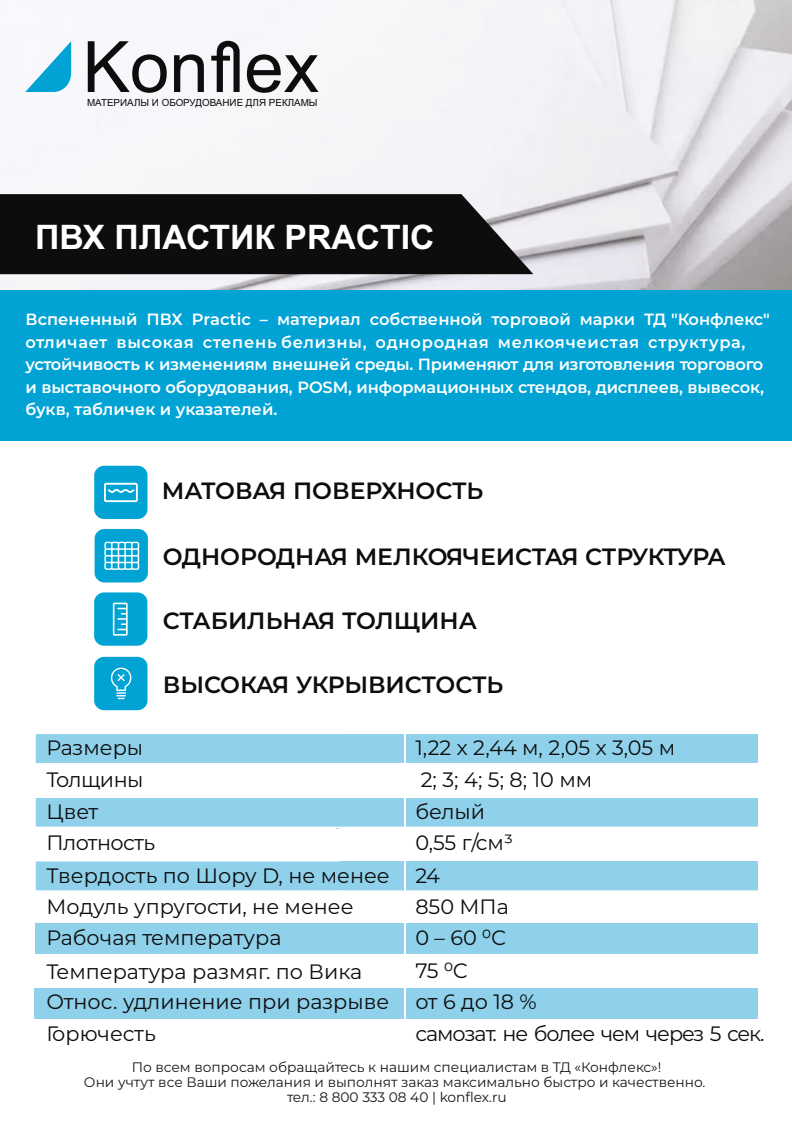
<style>
.page{position:relative;width:792px;height:1122px;background:#fff}
.page>*{position:absolute;margin:0;border:0;box-sizing:border-box;transform-origin:0 0}
.t1{font:700 33.75px "Arial";color:#fff}
.t2{font:600 23.5px "Montserrat";letter-spacing:-.02em;color:#0c0d0c}
.t3{font:600 23.5px "Montserrat";color:#0c0d0c}
.t4{font:20.75px/31.4px "Montserrat";color:#0c0d0c}
.t5{font:20.75px "Montserrat";letter-spacing:-.05em;color:#0c0d0c}
.t6{font:20.75px/31.4px "Montserrat";letter-spacing:-.025em;color:#0c0d0c}
.t7{font:600 16.25px/22.5px "Montserrat";letter-spacing:-.01em;color:#fff}
.t8{font:13.75px/15px "Montserrat";color:#151616;text-align:center}
.t9{font:9.88px "Arial";color:#0c0d0c}
</style>
<div class="page">
<img style="left:0;top:0;width:791px;height:290px">
<div style="left:94px;top:592px;width:53px;height:53px;background:#00a3d4;border-radius:10px"></div>
<svg style="left:113px;top:602px;width:15px;height:33px"></svg>
<div style="left:95px;top:529px;width:53px;height:53px;background:#00a3d4;border-radius:10px"></div>
<svg style="left:104px;top:541px;width:35px;height:29px"></svg>
<div style="left:94px;top:656px;width:53px;height:54px;background:#00a3d4;border-radius:10px"></div>
<svg style="left:111px;top:667px;width:20px;height:32px"></svg>
<div style="left:94px;top:465px;width:53px;height:54px;background:#00a3d4;border-radius:10px"></div>
<svg style="left:104px;top:482px;width:34px;height:20px"></svg>
<svg style="left:247px;top:54px;width:71px;height:39px"></svg>
<svg style="left:174px;top:54px;width:30px;height:38px"></svg>
<svg style="left:88px;top:41px;width:79px;height:52px"></svg>
<svg style="left:211px;top:41px;width:28px;height:51px"></svg>
<svg style="left:25px;top:41px;width:46px;height:51px"></svg>
<div style="left:0;top:290px;width:791px;height:150px;background:#00a3d4"></div>
<svg style="left:35px;top:734px;width:723px;height:157px"></svg>
<div style="left:36px;top:923px;width:306px;height:31px;background:#8fd0eb"></div>
<div style="left:340px;top:923px;width:417px;height:31px;background:#8fd0eb"></div>
<div style="left:34px;top:988px;width:723px;height:30px;background:#8fd0eb"></div>
<hr style="left:404px;top:729px;width:2px;height:292px;background:#fff">
<svg style="left:0;top:194px;width:533px;height:80px;background:#1a1b1a"></svg>
<p class="t9" style="left:87px;top:99px;width:232px">МАТЕРИАЛЫ И ОБОРУДОВАНИЕ ДЛЯ РЕКЛАМЫ</p>
<h1 class="t1" style="left:35px;top:224px;width:400px">ПВХ ПЛАСТИК PRACTIC</h1>
<p class="t7" style="left:26px;top:308px;width:745px">Вспененный ПВХ Practic – материал собственной торговой марки ТД "Конфлекс" отличает высокая степень белизны, однородная мелкоячеистая структура, устойчивость к изменениям внешней среды. Применяют для изготовления торгового и выставочного оборудования, POSM, информационных стендов, дисплеев, вывесок, букв, табличек и указателей.</p>
<h2 class="t3" style="left:162px;top:476px;width:323px">МАТОВАЯ ПОВЕРХНОСТЬ</h2>
<h2 class="t2" style="left:163px;top:542px;width:564px">ОДНОРОДНАЯ МЕЛКОЯЧЕИСТАЯ СТРУКТУРА</h2>
<h2 class="t3" style="left:163px;top:606px;width:315px">СТАБИЛЬНАЯ ТОЛЩИНА</h2>
<h2 class="t2" style="left:163px;top:670px;width:342px">ВЫСОКАЯ УКРЫВИСТОСТЬ</h2>
<p class="t6" style="left:47px;top:732px;width:98px">Размеры<br>Толщины</p>
<p class="t4" style="left:415px;top:732px;width:261px">1,22 х 2,44 м, 2,05 х 3,05 м<br>2; 3; 4; 5; 8; 10 мм</p>
<p class="t6" style="left:47px;top:795px;width:110px">Цвет<br>Плотность</p>
<p class="t4" style="left:415px;top:795px;width:99px">белый<br>0,55 г/см³</p>
<p class="t4" style="left:47px;top:859px;width:344px">Твердость по Шору D, не менее<br>Модуль упругости, не менее</p>
<p class="t4" style="left:415px;top:859px;width:26px">24</p>
<p class="t4" style="left:47px;top:921px;width:236px">Рабочая температура</p>
<p class="t4" style="left:415px;top:921px;width:92px">0 – 60 ⁰С</p>
<p class="t4" style="left:415px;top:890px;width:95px">850 МПа</p>
<p class="t4" style="left:47px;top:955px;width:344px;line-height:30.9px">Температура размяг. по Вика<br>Относ. удлинение при разрыве</p>
<p class="t4" style="left:415px;top:955px;width:54px">75 ⁰С</p>
<p class="t4" style="left:415px;top:986px;width:123px">от 6 до 18 %</p>
<p class="t4" style="left:47px;top:1017px;width:111px">Горючесть</p>
<p class="t5" style="left:415px;top:1020px;width:350px">самозат. не более чем через 5 сек.</p>
<p class="t8" style="left:84px;top:1059px;width:622px">По всем вопросам обращайтесь к нашим специалистам в ТД «Конфлекс»!<br>Они учтут все Ваши пожелания и выполнят заказ максимально быстро и качественно. тел.: 8 800 333 08 40 | konflex.ru</p>
</div>
